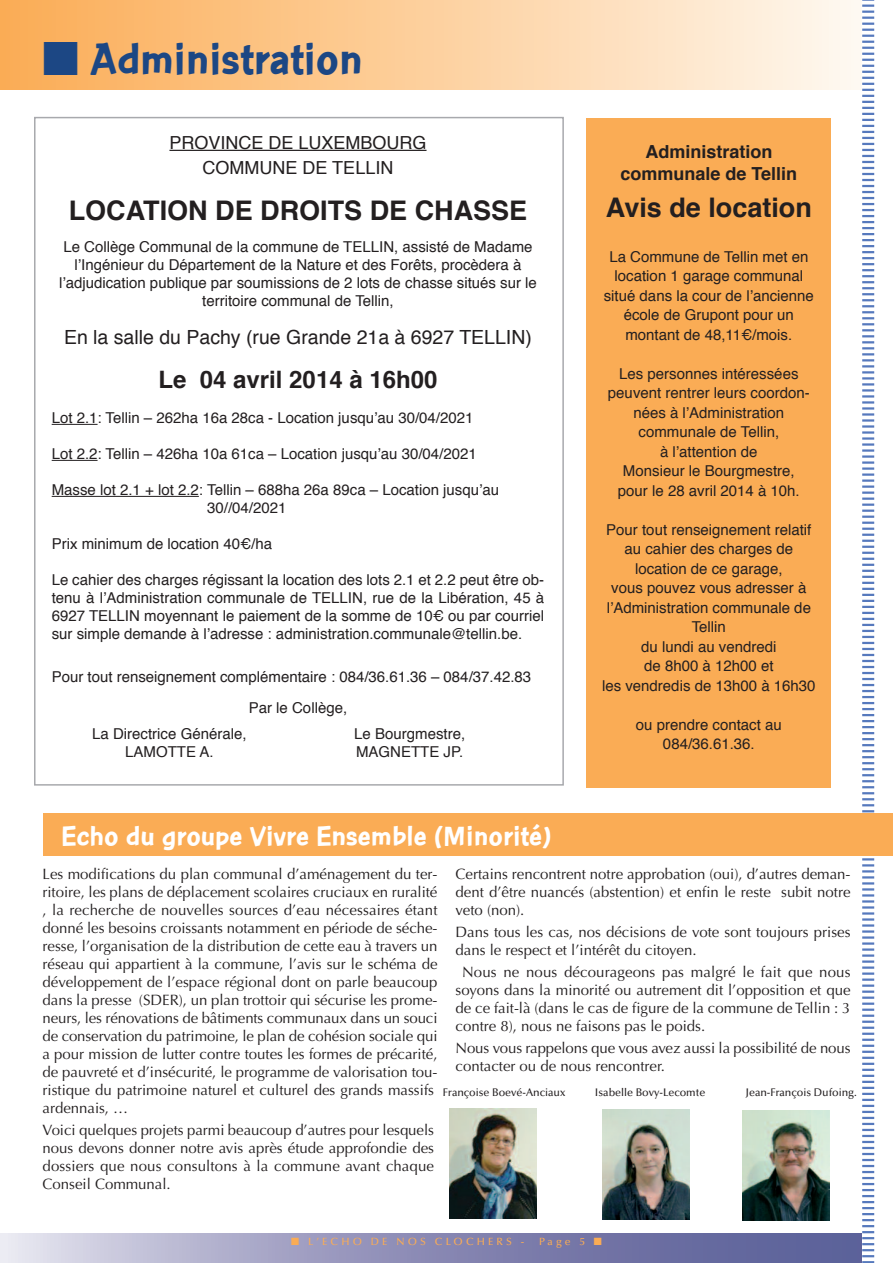
<style>
.page{position:relative;width:893px;height:1263px;background:#fff}
.page>*{position:absolute;margin:0;border:0;box-sizing:border-box;transform-origin:0 0}
.t1{font:700 48px "Con Brush";color:#1c4784}
.t2{font:700 30px "Con Brush";color:#fff}
.t3{font:700 27px "Helvetica";color:#231f20}
.t4{font:700 24px "Helvetica";color:#231f20}
.t5{font:19.5px "Helvetica";color:#231f20}
.t6{font:18px/25.8px "Helvetica";color:#231f20;text-align:center}
.t7{font:700 18px/21.6px "Helvetica";color:#231f20;text-align:center}
.t8{font:15px/18px "Optima";color:#231f20}
.t9{font:15px/19.5px "Helvetica";color:#231f20;text-align:center}
.t10{font:500 11.1px "Optima";color:#231f20}
.t11{font:500 10.5px "Optima";letter-spacing:.3em;color:#faac55}
</style>
<div class="page">
<div style="left:0;top:0;width:893px;height:89px;background:linear-gradient(to right,#fbab53,#fffaf3)"></div>
<svg style="left:0;top:1233px;width:862px;height:30px;background:#9192b9"></svg>
<hr style="left:0;top:106px;width:1px;height:43px;background:#faac55">
<hr style="left:0;top:495px;width:1px;height:42px;background:#faac55">
<div style="left:862px;top:0;width:31px;height:1263px;background:#fff"></div>
<svg style="left:862px;top:0;width:14px;height:1263px"></svg>
<div style="left:43px;top:813px;width:850px;height:42px;background:#faac55"></div>
<img style="left:450px;top:1109px;width:87px;height:109px">
<img style="left:602px;top:1110px;width:87px;height:109px">
<img style="left:742px;top:1111px;width:87px;height:109px">
<div style="left:34px;top:117px;width:530px;height:669px;border:2px solid #a8a9ad"></div>
<hr style="left:169px;top:150px;width:257px;height:1px;background:#231f20">
<hr style="left:52px;top:424px;width:46px;height:1px;background:#231f20">
<hr style="left:52px;top:460px;width:46px;height:1px;background:#231f20">
<hr style="left:52px;top:496px;width:147px;height:1px;background:#231f20">
<div style="left:587px;top:118px;width:244px;height:670px;background:#faac55"></div>
<h1 class="t1" style="left:43px;top:30px;width:322px">■ Administration</h1>
<p class="t6" style="left:169px;top:131px;width:259px">PROVINCE DE LUXEMBOURG<br>COMMUNE DE TELLIN</p>
<h3 class="t3" style="left:69px;top:199px;width:460px">LOCATION DE DROITS DE CHASSE</h3>
<p class="t9" style="left:59px;top:239px;width:479px;line-height:18px">Le Collège Communal de la commune de TELLIN, assisté de Madame l’Ingénieur du Département de la Nature et des Forêts, procèdera à l’adjudication publique par soumissions de 2 lots de chasse situés sur le territoire communal de Tellin,</p>
<h3 class="t5" style="left:64px;top:329px;width:469px">En la salle du Pachy (rue Grande 21a à 6927 TELLIN)</h3>
<h3 class="t4" style="left:159px;top:369px;width:280px">Le 04 avril 2014 à 16h00</h3>
<p class="t9" style="left:52px;top:409px;width:423px">Lot 2.1: Tellin – 262ha 16a 28ca - Location jusqu’au 30/04/2021</p>
<p class="t9" style="left:52px;top:445px;width:427px">Lot 2.2: Tellin – 426ha 10a 61ca – Location jusqu’au 30/04/2021</p>
<p class="t9" style="left:207px;top:482px;width:293px;line-height:18px;text-align:left;text-indent:-155px">Masse lot 2.1 + lot 2.2: Tellin – 688ha 26a 89ca – Location jusqu’au<br>30//04/2021</p>
<p class="t9" style="left:52px;top:535px;width:222px">Prix minimum de location 40€/ha</p>
<p class="t9" style="left:52px;top:572px;width:494px;line-height:18px;text-align:justify">Le cahier des charges régissant la location des lots 2.1 et 2.2 peut être ob&shy;tenu à l’Administration communale de TELLIN, rue de la Libération, 45 à 6927 TELLIN moyennant le paiement de la somme de 10€ ou par courriel sur simple demande à l’adresse : administration.communale@tellin.be.</p>
<p class="t9" style="left:249px;top:663px;width:284px;line-height:30.8px;text-align:left;text-indent:-197px">Pour tout renseignement complémentaire : 084/36.61.36 – 084/37.42.83<br>Par le Collège,</p>
<p class="t9" style="left:92px;top:725px;width:156px">La Directrice Générale,</p>
<p class="t9" style="left:354px;top:725px;width:112px">Le Bourgmestre,</p>
<p class="t9" style="left:125px;top:743px;width:90px">LAMOTTE A.</p>
<p class="t9" style="left:356px;top:743px;width:109px">MAGNETTE JP.</p>
<h2 class="t2" style="left:61px;top:818px;width:492px">Echo du groupe Vivre Ensemble (Minorité)</h2>
<p class="t7" style="left:620px;top:142px;width:178px">Administration communale de Tellin</p>
<h3 class="t3" style="left:606px;top:196px;width:208px">Avis de location</h3>
<p class="t9" style="left:604px;top:248px;width:212px">La Commune de Tellin met en location 1 garage communal situé dans la cour de l’ancienne école de Grupont pour un montant de 48,11€/mois.</p>
<p class="t9" style="left:608px;top:365px;width:203px">Les personnes intéressées peuvent rentrer leurs coordon&shy;nées à l’Administration communale de Tellin,<br>à l’attention de<br>Monsieur le Bourgmestre, pour le 28 avril 2014 à 10h.</p>
<p class="t9" style="left:602px;top:521px;width:215px">Pour tout renseignement relatif au cahier des charges de location de ce garage,<br>vous pouvez vous adresser à l’Administration communale de<br>Tellin<br>du lundi au vendredi<br>de 8h00 à 12h00 et<br>les vendredis de 13h00 à 16h30</p>
<p class="t9" style="left:636px;top:716px;width:147px">ou prendre contact au<br>084/36.61.36.</p>
<p class="t8" style="left:43px;top:866px;width:396px">Les modifications du plan communal d’aménagement du ter&shy;ritoire, les plans de déplacement scolaires cruciaux en ruralité , la recherche de nouvelles sources d’eau nécessaires étant donné les besoins croissants notamment en période de séche&shy;resse, l’organisation de la distribution de cette eau à travers un réseau qui appartient à la commune, l’avis sur le schéma de développement de l’espace régional dont on parle beaucoup dans la presse (SDER), un plan trottoir qui sécurise les prome&shy;neurs, les rénovations de bâtiments communaux dans un souci de conservation du patrimoine, le plan de cohésion sociale qui a pour mission de lutter contre toutes les formes de précarité, de pauvreté et d’insécurité, le programme de valorisation tou&shy;ristique du patrimoine naturel et culturel des grands massifs ardennais, …</p>
<p class="t8" style="left:43px;top:1122px;width:393px;text-align:justify">Voici quelques projets parmi beaucoup d’autres pour lesquels nous devons donner notre avis après étude approfondie des dossiers que nous consultons à la commune avant chaque Conseil Communal.</p>
<p class="t8" style="left:456px;top:866px;width:396px;text-align:justify">Certains rencontrent notre approbation (oui), d’autres deman&shy;dent d’être nuancés (abstention) et enfin le reste subit notre veto (non).</p>
<p class="t8" style="left:456px;top:924px;width:396px">Dans tous les cas, nos décisions de vote sont toujours prises dans le respect et l’intérêt du citoyen.</p>
<p class="t8" style="left:456px;top:964px;width:396px;text-align:justify;text-indent:7px">Nous ne nous décourageons pas malgré le fait que nous soyons dans la minorité ou autrement dit l’opposition et que de ce fait-là (dans le cas de figure de la commune de Tellin : 3 contre 8), nous ne faisons pas le poids.</p>
<p class="t8" style="left:456px;top:1041px;width:396px">Nous vous rappelons que vous avez aussi la possibilité de nous contacter ou de nous rencontrer.</p>
<p class="t10" style="left:443px;top:1088px;width:124px">Françoise Boevé-Anciaux</p>
<p class="t10" style="left:595px;top:1088px;width:112px">Isabelle Bovy-Lecomte</p>
<p class="t10" style="left:746px;top:1088px;width:113px">Jean-François Dufoing.</p>
<p class="t11" style="left:291px;top:1238px;width:235px">■ L’ECHO DE NOS CLOCHERS -</p>
<p class="t11" style="left:539px;top:1238px;width:64px">Page 5 ■</p>
</div>
